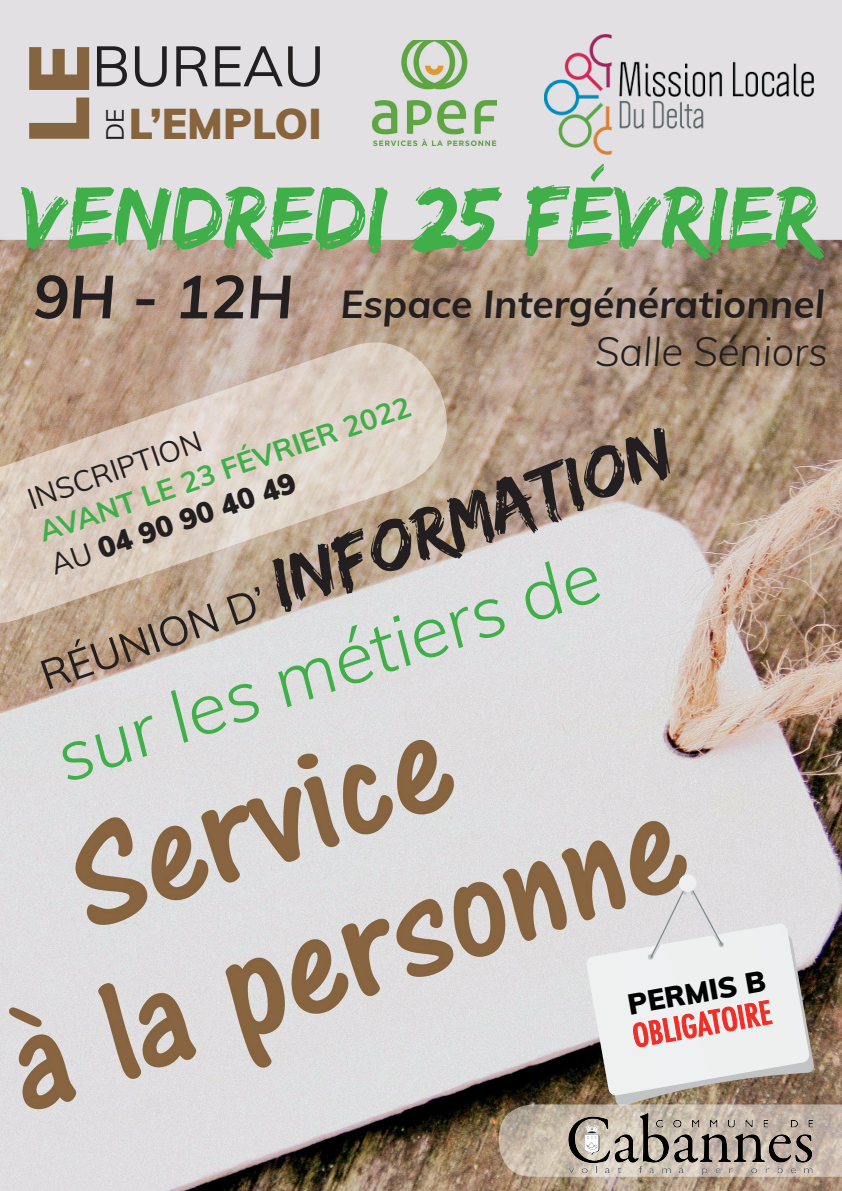
<style>
.page{position:relative;width:842px;height:1191px;background:#e2e0e3}
.page>*{position:absolute;margin:0;border:0;box-sizing:border-box;transform-origin:0 0}
.t1{font:92px "Edo SZ";color:#40ae49}
.t2{font:900 84.2px "Mulish";color:#856540}
.t3{font:76px "Edo SZ";color:#231f20}
.t4{font:italic 300 72px "Mulish";color:#40ae49}
.t5{font:56.2px "Mulish";color:#231f20}
.t6{font:900 42.1px "Mulish";color:#88643d}
.t7{font:41px "Mulish";color:#231f20}
.t8{font:italic 300 40px "Mulish";color:#231f20}
.t9{font:italic 700 39px "Mulish";color:#231f20}
.t10{font:700 29px/34.8px "Mulish";color:#40ae49}
.t11{font:29px "Mulish";color:#231f20}
.t12{font:900 28.8px "Mulish";color:#000}
.t13{font:24.3px "Mulish";color:#231f20}
.s1{font-size:60px}
.s2{font-weight:400;color:#231f20}
.s3{font-weight:900;color:#231f20}
</style>
<div class="page">
<img style="left:0;top:239px;width:842px;height:952px">
<img style="left:372px;top:41px;width:125px;height:104px">
<img style="left:544px;top:35px;width:270px;height:120px">
<svg style="left:679px;top:874px;width:17px;height:18px"></svg>
<svg style="left:0;top:324px;width:466px;height:318px"></svg>
<svg style="left:499px;top:876px;width:343px;height:300px"></svg>
<img style="left:568px;top:1113px;width:244px;height:61px">
<h3 class="t5" style="left:92px;top:25px;width:234px">BUREAU</h3>
<h2 class="t2" style="left:-2px;top:144px;width:101px;rotate:-90deg">LE</h2>
<p class="t13" style="left:97px;top:141px;width:34px;rotate:-90deg">DE</p>
<h3 class="t6" style="left:129px;top:93px;width:194px">L’EMPLOI</h3>
<h1 class="t1" style="left:21px;top:164px;width:800px">VENDREDI 25 FÉVRIER</h1>
<h3 class="t9" style="left:33px;top:276px;width:793px"><span class="s1">9H - 12H</span> Espace Intergénérationnel</h3>
<h3 class="t8" style="left:595px;top:323px;width:234px">Salle Séniors</h3>
<p class="t10" style="left:34px;top:515px;width:392px;rotate:-19deg">AVANT LE 23 FÉVRIER 2022<br><span class="s2">AU</span> <span class="s3">04 90 90 40 49</span></p>
<h3 class="t3" style="left:259px;top:544px;width:422px;rotate:-19deg">INFORMATION</h3>
<p class="t11" style="left:22px;top:480px;width:183px;rotate:-19deg">INSCRIPTION</p>
<h3 class="t4" style="left:41px;top:709px;width:572px;rotate:-19deg">sur les métiers de</h3>
<h3 class="t7" style="left:32px;top:648px;width:238px;rotate:-19deg">RÉUNION D’</h3>
<p class="t12" style="left:624px;top:983px;width:141px;rotate:-10deg">PERMIS B</p>
</div>
